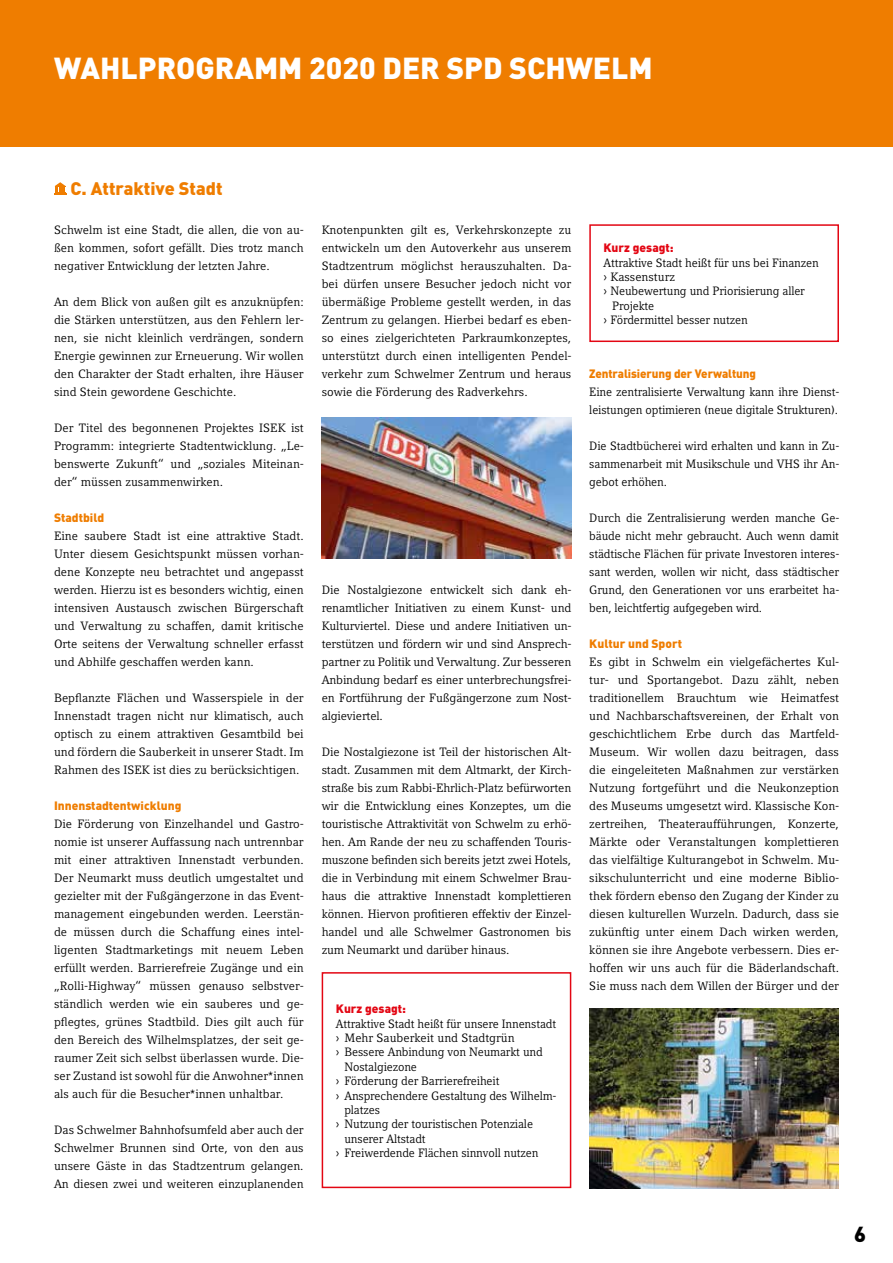
<style>
.page{position:relative;width:893px;height:1263px;background:#fff}
.page>*{position:absolute;margin:0;border:0;box-sizing:border-box;transform-origin:0 0}
.t1{font:900 30px "DIN";color:#fff}
.t2{font:900 21.45px "DIN";color:#000}
.t3{font:900 18px "DIN";color:#ef7d00}
.t4{font:12px/18px "Compatil Letter LT";letter-spacing:-.01em;color:#000;text-align:justify}
.t5{font:900 12px "DIN";color:#ef7d00}
.t6{font:900 12px "DIN";color:#e30613}
</style>
<div class="page">
<div style="left:0;top:0;width:893px;height:146px;background:#ef7d00"></div>
<div style="left:322px;top:972px;width:249px;height:216px;border:2px solid #e30613"></div>
<div style="left:589px;top:224px;width:250px;height:118px;border:2px solid #e30613"></div>
<svg style="left:54px;top:182px;width:12px;height:13px"></svg>
<img style="left:322px;top:418px;width:249px;height:140px">
<img style="left:589px;top:1008px;width:250px;height:180px">
<h1 class="t1" style="left:54px;top:48px;width:600px">WAHLPROGRAMM 2020 DER SPD SCHWELM</h1>
<h3 class="t3" style="left:71px;top:177px;width:154px">C. Attraktive Stadt</h3>
<p class="t4" style="left:54px;top:221px;width:252px">Schwelm ist eine Stadt, die allen, die von au&shy;ßen kommen, sofort gefällt. Dies trotz manch negativer Entwicklung der letzten Jahre.</p>
<p class="t4" style="left:54px;top:293px;width:252px">An dem Blick von außen gilt es anzuknüpfen: die Stärken unterstützen, aus den Fehlern ler&shy;nen, sie nicht kleinlich verdrängen, sondern Energie gewinnen zur Erneuerung. Wir wollen den Charakter der Stadt erhalten, ihre Häuser sind Stein gewordene Geschichte.</p>
<p class="t4" style="left:54px;top:419px;width:252px">Der Titel des begonnenen Projektes ISEK ist Programm: integrierte Stadtentwicklung. „Le&shy;benswerte Zukunft“ und „soziales Miteinan&shy;der“ müssen zusammenwirken.</p>
<p class="t5" style="left:54px;top:510px;width:52px">Stadtbild</p>
<p class="t4" style="left:54px;top:527px;width:252px">Eine saubere Stadt ist eine attraktive Stadt.<br>Unter diesem Gesichtspunkt müssen vorhan&shy;dene Konzepte neu betrachtet und angepasst werden. Hierzu ist es besonders wichtig, einen intensiven Austausch zwischen Bürgerschaft und Verwaltung zu schaffen, damit kritische Orte seitens der Verwaltung schneller erfasst und Abhilfe geschaffen werden kann.</p>
<p class="t4" style="left:54px;top:689px;width:251px">Bepflanzte Flächen und Wasserspiele in der Innenstadt tragen nicht nur klimatisch, auch optisch zu einem attraktiven Gesamtbild bei und fördern die Sauberkeit in unserer Stadt. Im Rahmen des ISEK ist dies zu berücksichtigen.</p>
<p class="t5" style="left:54px;top:798px;width:129px">Innenstadtentwicklung</p>
<p class="t4" style="left:54px;top:815px;width:252px">Die Förderung von Einzelhandel und Gastro&shy;nomie ist unserer Auffassung nach untrennbar mit einer attraktiven Innenstadt verbunden.<br>Der Neumarkt muss deutlich umgestaltet und gezielter mit der Fußgängerzone in das Event&shy;management eingebunden werden. Leerstän&shy;de müssen durch die Schaffung eines intel&shy;ligenten Stadtmarketings mit neuem Leben erfüllt werden. Barrierefreie Zugänge und ein „Rolli-Highway“ müssen genauso selbstver&shy;ständlich werden wie ein sauberes und ge&shy;pflegtes, grünes Stadtbild. Dies gilt auch für den Bereich des Wilhelmsplatzes, der seit ge&shy;raumer Zeit sich selbst überlassen wurde. Die&shy;ser Zustand ist sowohl für die Anwohner*innen als auch für die Besucher*innen unhaltbar.</p>
<p class="t4" style="left:54px;top:1121px;width:251px">Das Schwelmer Bahnhofsumfeld aber auch der Schwelmer Brunnen sind Orte, von den aus unsere Gäste in das Stadtzentrum gelangen.<br>An diesen zwei und weiteren einzuplanenden</p>
<p class="t4" style="left:322px;top:221px;width:252px">Knotenpunkten gilt es, Verkehrskonzepte zu entwickeln um den Autoverkehr aus unserem Stadtzentrum möglichst herauszuhalten. Da&shy;bei dürfen unsere Besucher jedoch nicht vor übermäßige Probleme gestellt werden, in das Zentrum zu gelangen. Hierbei bedarf es eben&shy;so eines zielgerichteten Parkraumkonzeptes, unterstützt durch einen intelligenten Pendel&shy;verkehr zum Schwelmer Zentrum und heraus sowie die Förderung des Radverkehrs.</p>
<p class="t4" style="left:322px;top:581px;width:252px">Die Nostalgiezone entwickelt sich dank eh&shy;renamtlicher Initiativen zu einem Kunst- und Kulturviertel. Diese und andere Initiativen un&shy;terstützen und fördern wir und sind Ansprech&shy;partner zu Politik und Verwaltung. Zur besseren Anbindung bedarf es einer unterbrechungsfrei&shy;en Fortführung der Fußgängerzone zum Nost&shy;algieviertel.</p>
<p class="t4" style="left:322px;top:743px;width:252px">Die Nostalgiezone ist Teil der historischen Alt&shy;stadt. Zusammen mit dem Altmarkt, der Kirch&shy;straße bis zum Rabbi-Ehrlich-Platz befürworten wir die Entwicklung eines Konzeptes, um die touristische Attraktivität von Schwelm zu erhö&shy;hen. Am Rande der neu zu schaffenden Touris&shy;muszone befinden sich bereits jetzt zwei Hotels, die in Verbindung mit einem Schwelmer Brau&shy;haus die attraktive Innenstadt komplettieren können. Hiervon profitieren effektiv der Einzel&shy;handel und alle Schwelmer Gastronomen bis zum Neumarkt und darüber hinaus.</p>
<p class="t6" style="left:336px;top:1001px;width:72px">Kurz gesagt:</p>
<p class="t4" style="left:336px;top:1014px;width:222px">Attraktive Stadt heißt für unsere Innenstadt</p>
<p class="t4" style="left:336px;top:1029px;width:180px">› Mehr Sauberkeit und Stadtgrün</p>
<p class="t4" style="left:336px;top:1043px;width:208px">› Bessere Anbindung von Neumarkt und</p>
<p class="t4" style="left:344px;top:1057px;width:74px">Nostalgiezone</p>
<p class="t4" style="left:336px;top:1072px;width:165px">› Förderung der Barrierefreiheit</p>
<p class="t4" style="left:336px;top:1086px;width:222px">› Ansprechendere Gestaltung des Wilhelm-</p>
<p class="t4" style="left:344px;top:1101px;width:37px">platzes</p>
<p class="t4" style="left:336px;top:1115px;width:199px">› Nutzung der touristischen Potenziale</p>
<p class="t4" style="left:344px;top:1129px;width:83px">unserer Altstadt</p>
<p class="t4" style="left:336px;top:1144px;width:204px">› Freiwerdende Flächen sinnvoll nutzen</p>
<p class="t6" style="left:604px;top:240px;width:72px">Kurz gesagt:</p>
<p class="t4" style="left:604px;top:253px;width:217px">Attraktive Stadt heißt für uns bei Finanzen</p>
<p class="t4" style="left:604px;top:268px;width:73px">› Kassensturz</p>
<p class="t4" style="left:604px;top:282px;width:203px">› Neubewertung und Priorisierung aller</p>
<p class="t4" style="left:612px;top:297px;width:44px">Projekte</p>
<p class="t4" style="left:604px;top:311px;width:146px">› Fördermittel besser nutzen</p>
<p class="t5" style="left:589px;top:366px;width:168px">Zentralisierung der Verwaltung</p>
<p class="t4" style="left:589px;top:383px;width:252px">Eine zentralisierte Verwaltung kann ihre Dienst&shy;leistungen optimieren (neue digitale Strukturen).</p>
<p class="t4" style="left:589px;top:437px;width:252px">Die Stadtbücherei wird erhalten und kann in Zu&shy;sammenarbeit mit Musikschule und VHS ihr An&shy;gebot erhöhen.</p>
<p class="t4" style="left:589px;top:509px;width:252px">Durch die Zentralisierung werden manche Ge&shy;bäude nicht mehr gebraucht. Auch wenn damit städtische Flächen für private Investoren interes&shy;sant werden, wollen wir nicht, dass städtischer Grund, den Generationen vor uns erarbeitet ha&shy;ben, leichtfertig aufgegeben wird.</p>
<p class="t5" style="left:589px;top:636px;width:94px">Kultur und Sport</p>
<p class="t4" style="left:589px;top:653px;width:252px">Es gibt in Schwelm ein vielgefächertes Kul&shy;tur- und Sportangebot. Dazu zählt, neben traditionellem Brauchtum wie Heimatfest und Nachbarschaftsvereinen, der Erhalt von geschichtlichem Erbe durch das Martfeld-Museum. Wir wollen dazu beitragen, dass die eingeleiteten Maßnahmen zur verstärken Nutzung fortgeführt und die Neukonzeption des Museums umgesetzt wird. Klassische Kon&shy;zertreihen, Theateraufführungen, Konzerte, Märkte oder Veranstaltungen komplettieren das vielfältige Kulturangebot in Schwelm. Mu&shy;sikschulunterricht und eine moderne Biblio&shy;thek fördern ebenso den Zugang der Kinder zu diesen kulturellen Wurzeln. Dadurch, dass sie zukünftig unter einem Dach wirken werden, können sie ihre Angebote verbessern. Dies er&shy;hoffen wir uns auch für die Bäderlandschaft.<br>Sie muss nach dem Willen der Bürger und der</p>
<h2 class="t2" style="left:854px;top:1220px;width:13px">6</h2>
</div>
